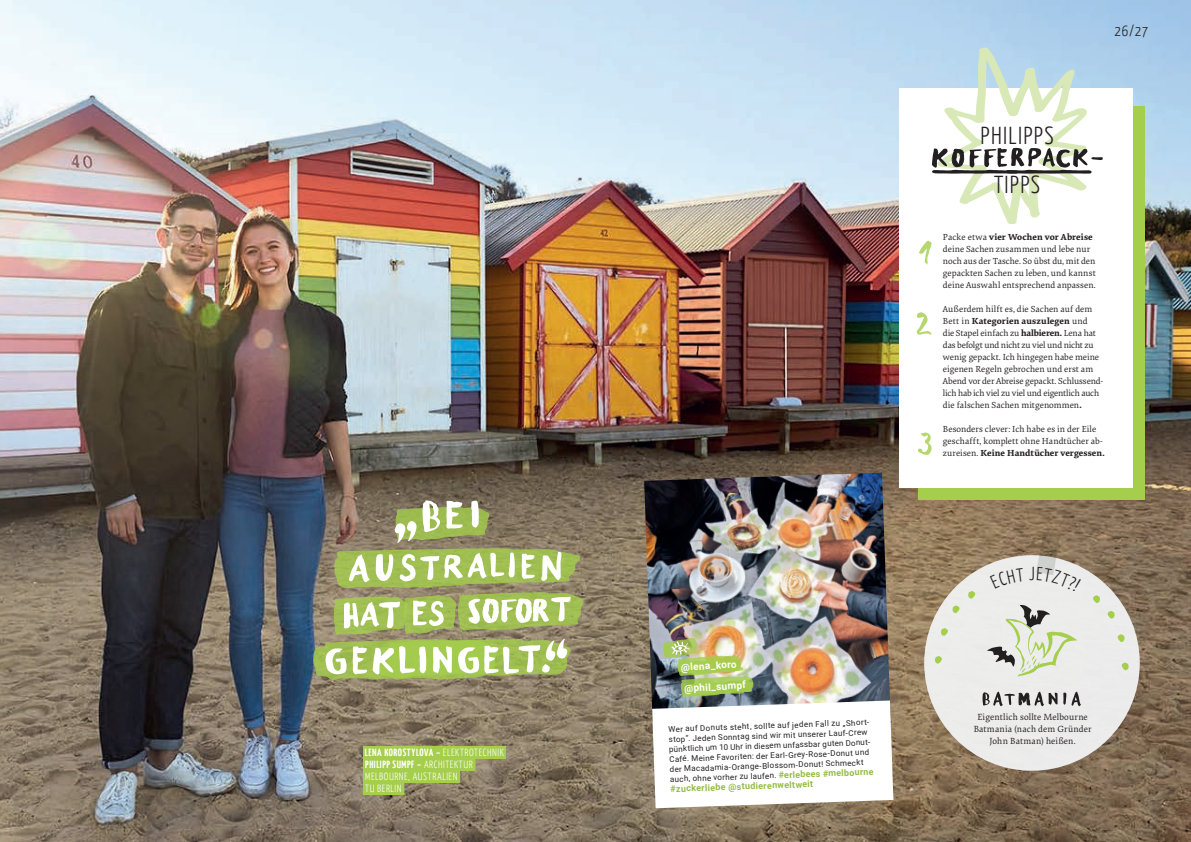
<style>
.page{position:relative;width:1191px;height:842px;background:#fff}
.page>*{position:absolute;margin:0;border:0;box-sizing:border-box;transform-origin:0 0}
.t1{font:300 24.6px/49.3px "Yanone Kaffeesatz";letter-spacing:.05em;color:#231f20;text-align:center}
.t2{font:300 18.9px "Yanone Kaffeesatz";color:#231f20}
.t3{font:300 15px "Yanone Kaffeesatz";color:#231f20}
.t4{font:300 10.5px/12px "Yanone Kaffeesatz";letter-spacing:.05em;color:#fff}
.t5{font:700 10px/21.4px "Roboto";color:#fff}
.t6{font:9.3px/12px "Elena";letter-spacing:.015em;color:#231f20;text-align:center}
.t7{font:9.2px/12px "Elena";color:#231f20}
.t8{font:700 9px "Roboto";color:#95bc45}
.t9{font:8px/10px "Roboto";color:#231f20}
.s1{font-weight:700}
.s2{font-weight:700;font-size:9px;color:#95bc45}
</style>
<div class="page">
<img style="left:0;top:0;width:1191px;height:842px">
<div style="left:918px;top:106px;width:226px;height:393px;background:#a4ce4c"></div>
<div style="left:899px;top:88px;width:233px;height:399px;background:#fff"></div>
<svg style="left:929px;top:47px;width:174px;height:177px"></svg>
<div style="left:363px;top:746px;width:143px;height:13px;background:#a4ce4c"></div>
<div style="left:363px;top:758px;width:112px;height:13px;background:#a4ce4c"></div>
<div style="left:363px;top:770px;width:97px;height:13px;background:#a4ce4c"></div>
<div style="left:363px;top:782px;width:41px;height:13px;background:#a4ce4c"></div>
<svg style="left:919px;top:240px;width:12px;height:25px"></svg>
<svg style="left:916px;top:312px;width:15px;height:23px"></svg>
<svg style="left:918px;top:432px;width:14px;height:23px"></svg>
<img style="left:644px;top:473px;width:246px;height:251px">
<img style="left:652px;top:637px;width:241px;height:171px">
<svg style="left:313px;top:500px;width:271px;height:180px"></svg>
<div style="left:924px;top:555px;width:215px;height:216px;background:#ececec;border-radius:50%"></div>
<img style="left:1031px;top:523px;width:38px;height:49px">
<svg style="left:1063px;top:691px;width:18px;height:16px"></svg>
<svg style="left:982px;top:691px;width:75px;height:16px"></svg>
<svg style="left:968px;top:591px;width:8px;height:8px"></svg>
<svg style="left:952px;top:605px;width:8px;height:9px"></svg>
<svg style="left:941px;top:628px;width:7px;height:8px"></svg>
<svg style="left:935px;top:656px;width:7px;height:8px"></svg>
<svg style="left:1093px;top:595px;width:7px;height:8px"></svg>
<svg style="left:1107px;top:611px;width:7px;height:8px"></svg>
<svg style="left:1117px;top:634px;width:7px;height:8px"></svg>
<svg style="left:1121px;top:662px;width:7px;height:9px"></svg>
<svg style="left:987px;top:605px;width:90px;height:71px"></svg>
<svg style="left:1037px;top:567px;width:32px;height:8px"></svg>
<p class="t4" style="left:365px;top:746px;width:140px"><span class="s1">LENA KOROSTYLOVA –</span> ELEKTROTECHNIK<br><span class="s1">PHILIPP SUMPF –</span> ARCHITEKTUR<br>MELBOURNE, AUSTRALIEN<br>TU BERLIN</p>
<p class="t5" style="left:680px;top:656px;width:65px;rotate:-4deg">@lena_koro @phil_sumpf</p>
<p class="t9" style="left:668px;top:724px;width:208px;rotate:-2deg">Wer auf Donuts steht, sollte auf jeden Fall zu „Short&shy;stop“. Jeden Sonntag sind wir mit unserer Lauf-Crew pünktlich um 10 Uhr in diesem unfassbar guten Donut-Café. Meine Favoriten: der Earl-Grey-Rose-Donut und der Macadamia-Orange-Blossom-Donut! Schmeckt auch, ohne vorher zu laufen. <span class="s2">#erlebees #melbourne</span></p>
<p class="t8" style="left:670px;top:782px;width:144px;rotate:-2deg">#zuckerliebe @studierenweltweit</p>
<h3 class="t3" style="left:1114px;top:21px;width:36px">26/27</h3>
<h1 class="t1" style="left:980px;top:110px;width:74px">PHILIPPS<br>TIPPS</h1>
<p class="t7" style="left:943px;top:231px;width:154px">Packe etwa <span class="s1">vier Wochen vor Abreise </span>deine Sachen zusammen und lebe nur noch aus der Tasche. So übst du, mit den gepackten Sachen zu leben, und kannst deine Auswahl entsprechend anpassen.</p>
<p class="t7" style="left:943px;top:303px;width:162px">Außerdem hilft es, die Sachen auf dem Bett in <span class="s1">Kategorien auszulegen</span> und<br>die Stapel einfach zu <span class="s1">halbieren.</span> Lena hat das befolgt und nicht zu viel und nicht zu wenig gepackt. Ich hingegen habe meine eigenen Regeln gebrochen und erst am Abend vor der Abreise gepackt. Schlussend&shy;lich hab ich viel zu viel und eigentlich auch die falschen Sachen mitgenommen<span class="s1">.</span></p>
<p class="t7" style="left:943px;top:423px;width:163px">Besonders clever: Ich habe es in der Eile geschafft, komplett ohne Handtücher ab&shy;zureisen. <span class="s1">Keine Handtücher vergessen.</span></p>
<h2 class="t2" style="left:1029px;top:562px;width:7px">J</h2>
<p class="t6" style="left:973px;top:711px;width:119px">Eigentlich sollte Melbourne<br>Batmania (nach dem Gründer<br>John Batman) heißen.</p>
</div>
